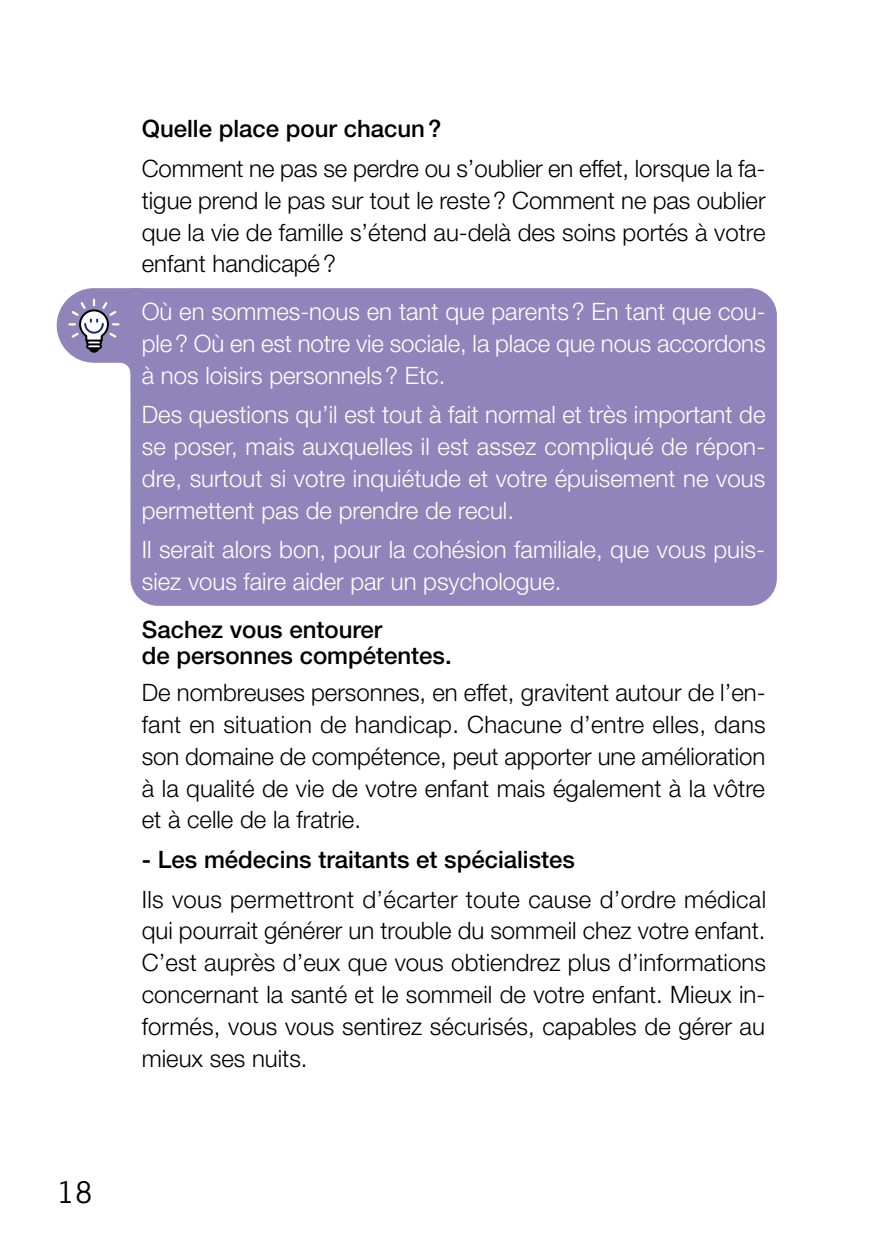
<style>
.page{position:relative;width:879px;height:1248px;background:#fff}
.page>*{position:absolute;margin:0;border:0;box-sizing:border-box;transform-origin:0 0}
.t1{font:700 30px "Letter Gothic Std";color:#000}
.t2{font:300 24px/31.8px "Helvetica Neue";color:#000;text-align:justify}
.t3{font:300 24px/31.8px "Helvetica Neue";color:#fff;text-align:justify}
.t4{font:500 24px/26px "Helvetica Neue";color:#000}
</style>
<div class="page">
<div style="left:130px;top:288px;width:647px;height:317px;background:#9085ba;border-radius:27px"></div>
<svg style="left:57px;top:288px;width:85px;height:85px"></svg>
<p class="t1" style="left:57px;top:1173px;width:37px">18</p>
<p class="t4" style="left:142px;top:115px;width:301px">Quelle place pour chacun?</p>
<p class="t2" style="left:142px;top:152px;width:625px">Comment ne pas se perdre ou s’oublier en effet, lorsque la fa&shy;tigue prend le pas sur tout le reste? Comment ne pas oublier que la vie de famille s’étend au-delà des soins portés à votre enfant handicapé?</p>
<p class="t3" style="left:142px;top:295px;width:625px">Où en sommes-nous en tant que parents? En tant que cou&shy;ple? Où en est notre vie sociale, la place que nous accordons à nos loisirs personnels? Etc.</p>
<p class="t3" style="left:142px;top:398px;width:625px">Des questions qu’il est tout à fait normal et très important de se poser, mais auxquelles il est assez compliqué de répon&shy;dre, surtout si votre inquiétude et votre épuisement ne vous permettent pas de prendre de recul.</p>
<p class="t3" style="left:142px;top:533px;width:625px">Il serait alors bon, pour la cohésion familiale, que vous puis&shy;siez vous faire aider par un psychologue.</p>
<p class="t4" style="left:142px;top:616px;width:311px">Sachez vous entourer<br>de personnes compétentes.</p>
<p class="t2" style="left:142px;top:676px;width:625px">De nombreuses personnes, en effet, gravitent autour de l’en&shy;fant en situation de handicap. Chacune d’entre elles, dans son domaine de compétence, peut apporter une amélioration à la qualité de vie de votre enfant mais également à la vôtre et à celle de la fratrie.</p>
<p class="t4" style="left:142px;top:846px;width:435px">- Les médecins traitants et spécialistes</p>
<p class="t2" style="left:142px;top:882px;width:626px">Ils vous permettront d’écarter toute cause d’ordre médical qui pourrait générer un trouble du sommeil chez votre enfant.<br>C’est auprès d’eux que vous obtiendrez plus d’informations concernant la santé et le sommeil de votre enfant. Mieux in&shy;formés, vous vous sentirez sécurisés, capables de gérer au mieux ses nuits.</p>
</div>
